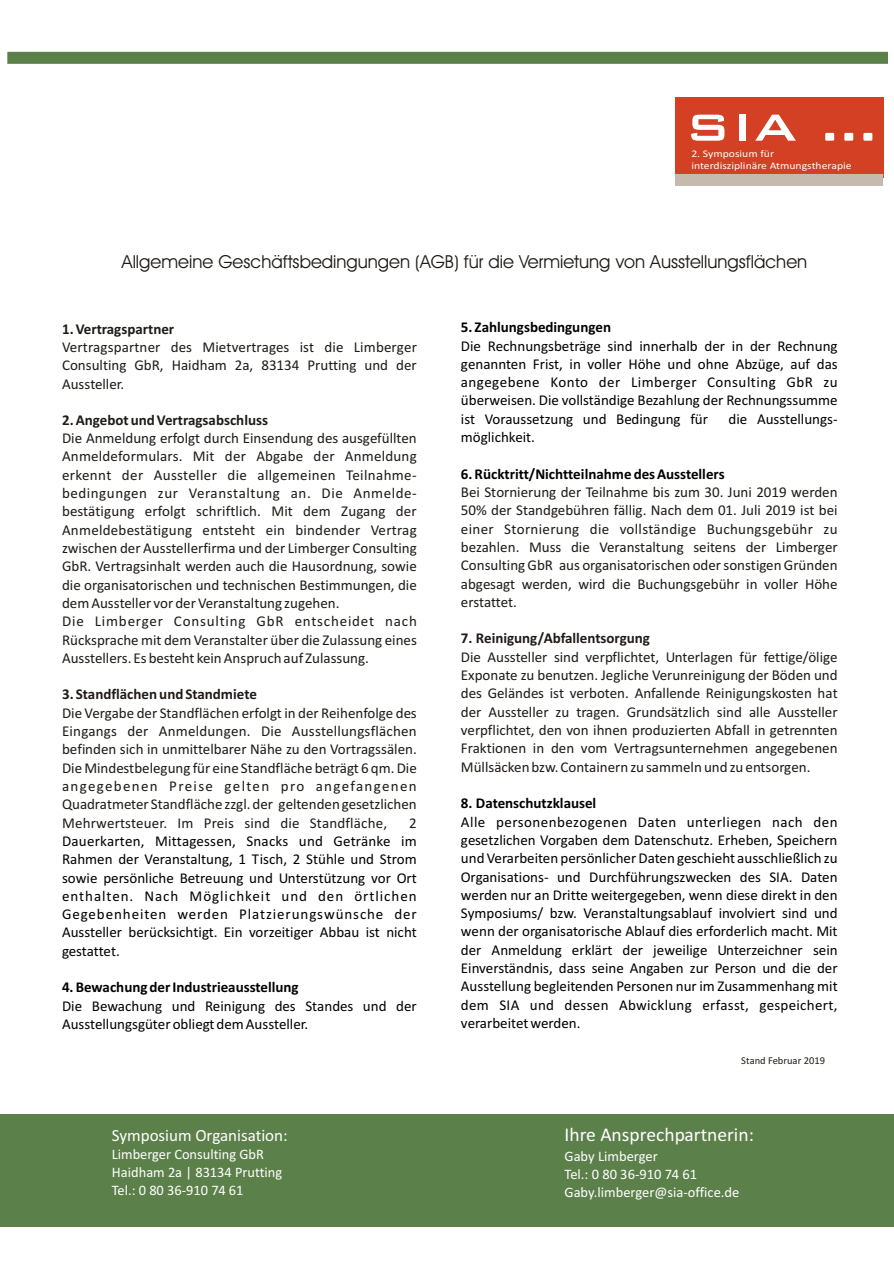
<style>
.page{position:relative;width:894px;height:1263px;background:#fff}
.page>*{position:absolute;margin:0;border:0;box-sizing:border-box;transform-origin:0 0}
.t1{font:50.4px "Bank Gothic Md BT";color:#fff;scale:1.14 1}
.t2{font:19.5px "Calibri";color:#fff}
.t3{font:18px "Avant Garde Bk BT";color:#1f1a17}
.t4{font:17.1px "Calibri";color:#fff}
.t5{font:15px/18.3px "Calibri";color:#1f1a17;text-align:justify}
.t6{font:15px/18.3px "Calibri";color:#000;text-align:justify}
.t7{font:700 15px "Calibri";color:#000}
.t8{font:700 15px "Calibri";color:#1f1a17}
.t9{font:14.55px/17.7px "Calibri";color:#fff}
.t10{font:10.5px "Calibri";color:#1f1a17}
.t11{font:10.2px/12.5px "Calibri";color:#fff;scale:1.14 1}
</style>
<div class="page">
<div style="left:0;top:1114px;width:893px;height:113px;background:#5c804a"></div>
<svg style="left:7px;top:51px;width:881px;height:13px;background:#688957"></svg>
<div style="left:675px;top:97px;width:208px;height:81px;background:#d44024"></div>
<svg style="left:675px;top:168px;width:209px;height:18px"></svg>
<h1 class="t1" style="left:685px;top:102px;width:171px">SIA ...</h1>
<p class="t11" style="left:691px;top:148px;width:142px">2. Symposium für interdisziplinäre Atmungstherapie</p>
<p class="t3" style="left:122px;top:255px;width:687px">Allgemeine Geschäftsbedingungen (AGB) für die Vermietung von Ausstellungsflächen</p>
<p class="t8" style="left:62px;top:322px;width:114px">1. Vertragspartner</p>
<p class="t5" style="left:62px;top:339px;width:356px">Vertragspartner des Mietvertrages ist die Limberger Consulting GbR, Haidham 2a, 83134 Prutting und der Aussteller.</p>
<p class="t8" style="left:62px;top:414px;width:208px">2. Angebot und Vertragsabschluss</p>
<p class="t5" style="left:62px;top:430px;width:356px;text-align:left">Die Anmeldung erfolgt durch Einsendung des ausgefüllten Anmeldeformulars. Mit der Abgabe der Anmeldung erkennt der Aussteller die allgemeinen Teilnahme&shy;bedingungen zur Veranstaltung an. Die Anmelde&shy;bestätigung erfolgt schriftlich. Mit dem Zugang der Anmeldebestätigung entsteht ein bindender Vertrag zwischen der Ausstellerfirma und der Limberger Consulting GbR. Vertragsinhalt werden auch die Hausordnung, sowie die organisatorischen und technischen Bestimmungen, die dem Aussteller vor der Veranstaltung zugehen.<br>Die Limberger Consulting GbR entscheidet nach Rücksprache mit dem Veranstalter über die Zulassung eines Ausstellers. Es besteht kein Anspruch auf Zulassung.</p>
<p class="t8" style="left:62px;top:688px;width:196px">3. Standflächen und Standmiete</p>
<p class="t5" style="left:62px;top:705px;width:356px">Die Vergabe der Standflächen erfolgt in der Reihenfolge des Eingangs der Anmeldungen. Die Ausstellungsflächen befinden sich in unmittelbarer Nähe zu den Vortragssälen.<br>Die Mindestbelegung für eine Standfläche beträgt 6 qm. Die angegebenen Preise gelten pro angefangenen Quadratmeter Standfläche zzgl. der geltenden gesetzlichen Mehrwertsteuer. Im Preis sind die Standfläche,</p>
<p class="t5" style="left:409px;top:815px;width:9px">2</p>
<p class="t6" style="left:62px;top:833px;width:356px">Dauerkarten, Mittagessen, Snacks und Getränke im Rahmen der Veranstaltung, 1 Tisch, 2 Stühle und Strom sowie persönliche Betreuung und Unterstützung vor Ort enthalten. Nach Möglichkeit und den örtlichen Gegebenheiten werden Platzierungswünsche der Aussteller berücksichtigt. Ein vorzeitiger Abbau ist nicht gestattet.</p>
<p class="t7" style="left:62px;top:981px;width:238px">4. Bewachung der Industrieausstellung</p>
<p class="t6" style="left:62px;top:998px;width:356px">Die Bewachung und Reinigung des Standes und der<br>Ausstellungsgüter obliegt dem Aussteller.</p>
<p class="t4" style="left:112px;top:1128px;width:177px">Symposium Organisation:</p>
<p class="t9" style="left:112px;top:1147px;width:172px">Limberger Consulting GbR<br>Haidham 2a | 83134 Prutting<br>Tel.: 0 80 36-910 74 61</p>
<p class="t7" style="left:461px;top:321px;width:152px">5. Zahlungsbedingungen</p>
<p class="t6" style="left:461px;top:338px;width:378px">Die Rechnungsbeträge sind innerhalb der in der Rechnung genannten Frist, in voller Höhe und ohne Abzüge, auf das angegebene Konto der Limberger Consulting GbR zu überweisen. Die vollständige Bezahlung der Rechnungssumme ist Voraussetzung und Bedingung für</p>
<p class="t6" style="left:729px;top:411px;width:111px">die Ausstellungs-</p>
<p class="t6" style="left:461px;top:429px;width:76px">möglichkeit.</p>
<p class="t7" style="left:461px;top:467px;width:265px">6. Rücktritt/Nichtteilnahme des Ausstellers</p>
<p class="t5" style="left:461px;top:484px;width:378px">Bei Stornierung der Teilnahme bis zum 30. Juni 2019 werden 50% der Standgebühren fällig. Nach dem 01. Juli 2019 ist bei einer Stornierung die vollständige Buchungsgebühr zu bezahlen. Muss die Veranstaltung seitens der Limberger Consulting GbR aus organisatorischen oder sonstigen Gründen abgesagt werden, wird die Buchungsgebühr in voller Höhe erstattet.</p>
<p class="t8" style="left:461px;top:632px;width:191px">7. Reinigung/Abfallentsorgung</p>
<p class="t5" style="left:461px;top:649px;width:378px">Die Aussteller sind verpflichtet, Unterlagen für fettige/ölige Exponate zu benutzen. Jegliche Verunreinigung der Böden und des Geländes ist verboten. Anfallende Reinigungskosten hat der Aussteller zu tragen. Grundsätzlich sind alle Aussteller verpflichtet, den von ihnen produzierten Abfall in getrennten Fraktionen in den vom Vertragsunternehmen angegebenen Müllsäcken bzw. Containern zu sammeln und zu entsorgen.</p>
<p class="t7" style="left:461px;top:797px;width:137px">8. Datenschutzklausel</p>
<p class="t6" style="left:461px;top:814px;width:378px">Alle personenbezogenen Daten unterliegen nach den gesetzlichen Vorgaben dem Datenschutz. Erheben, Speichern und Verarbeiten persönlicher Daten geschieht ausschließlich zu Organisations- und Durchführungszwecken des SIA. Daten werden nur an Dritte weitergegeben, wenn diese direkt in den Symposiums/ bzw. Veranstaltungsablauf involviert sind und wenn der organisatorische Ablauf dies erforderlich macht. Mit der Anmeldung erklärt der jeweilige Unterzeichner sein Einverständnis, dass seine Angaben zur Person und die der Ausstellung begleitenden Personen nur im Zusammenhang mit dem SIA und dessen Abwicklung erfasst, gespeichert, verarbeitet werden.</p>
<p class="t10" style="left:741px;top:1056px;width:85px">Stand Februar 2019</p>
<h2 class="t2" style="left:565px;top:1126px;width:191px">Ihre Ansprechpartnerin:</h2>
<p class="t9" style="left:565px;top:1148px;width:176px;line-height:18.1px">Gaby Limberger<br>Tel.: 0 80 36-910 74 61<br>Gaby.limberger@sia-office.de</p>
</div>
